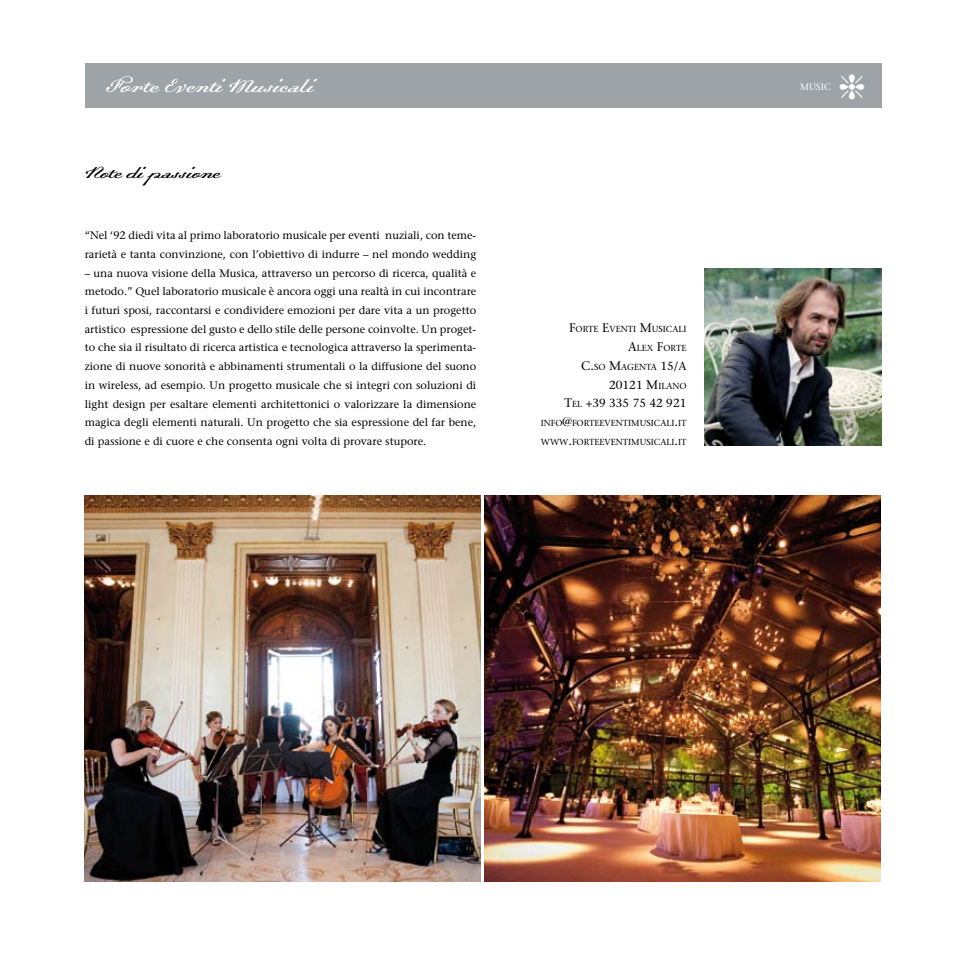
<style>
.page{position:relative;width:966px;height:966px;background:#fff}
.page>*{position:absolute;margin:0;border:0;box-sizing:border-box;transform-origin:0 0}
.t1{font:21.9px "Dalliance Script";color:#fff}
.t2{font:18.75px "Dalliance Script";letter-spacing:-.01em;color:#000}
.t3{font:11.7px/18.8px "Stone Serif";color:#000;text-align:right}
.t4{font:10.95px/18.8px "Stone Serif";color:#000}
.t5{font:9.3px "Stone Serif";color:#fff}
.t6{font:8.7px/18.8px "Stone Serif";color:#000;text-align:right}
.s1{font-size:12.45px}
.s2{font-size:11.7px}
.s3{font-size:8.7px}
</style>
<div class="page">
<div style="left:85px;top:63px;width:796px;height:44px;background:#9da3a6"></div>
<img style="left:704px;top:268px;width:177px;height:177px">
<img style="left:484px;top:495px;width:396px;height:386px">
<img style="left:84px;top:495px;width:396px;height:386px">
<h1 class="t1" style="left:107px;top:71px;width:209px">Forte Eventi Musicali</h1>
<h2 class="t2" style="left:85px;top:161px;width:138px">Note di passione</h2>
<p class="t4" style="left:85px;top:226px;width:393px">“Nel ‘92 diedi vita al primo laboratorio musicale per eventi nuziali, con teme&shy;rarietà e tanta convinzione, con l’obiettivo di indurre – nel mondo wedding</p>
<p class="t4" style="left:85px;top:263px;width:393px;text-align:justify">– una nuova visione della Musica, attraverso un percorso di ricerca, qualità e metodo.” Quel laboratorio musicale è ancora oggi una realtà in cui incontrare i futuri sposi, raccontarsi e condividere emozioni per dare vita a un progetto artistico espressione del gusto e dello stile delle persone coinvolte. Un proget&shy;to che sia il risultato di ricerca artistica e tecnologica attraverso la sperimenta&shy;zione di nuove sonorità e abbinamenti strumentali o la diffusione del suono in wireless, ad esempio. Un progetto musicale che si integri con soluzioni di light design per esaltare elementi architettonici o valorizzare la dimensione magica degli elementi naturali. Un progetto che sia espressione del far bene, di passione e di cuore e che consenta ogni volta di provare stupore.</p>
<p class="t6" style="left:569px;top:320px;width:119px"><span class="s1">F</span>ORTE <span class="s1">E</span>VENTI <span class="s1">M</span>USICALI<br><span class="s1">A</span>LEX <span class="s1">F</span>ORTE<br><span class="s1">C.</span>SO <span class="s1">M</span>AGENTA <span class="s2">15/A</span></p>
<p class="t3" style="left:564px;top:375px;width:123px">20121 <span class="s1">M</span><span class="s3">ILANO<br></span><span class="s1">T</span><span class="s3">EL</span> +39 335 75 42 921</p>
<p class="t6" style="left:540px;top:413px;width:147px;text-align:left">INFO<span class="s1">@</span>FORTEEVENTIMUSICALI<span class="s1">.</span>IT<br>WWW<span class="s1">.</span>FORTEEVENTIMUSICALI<span class="s1">.</span>IT</p>
<p class="t5" style="left:799px;top:81px;width:32px">MUSIC</p>
</div>
